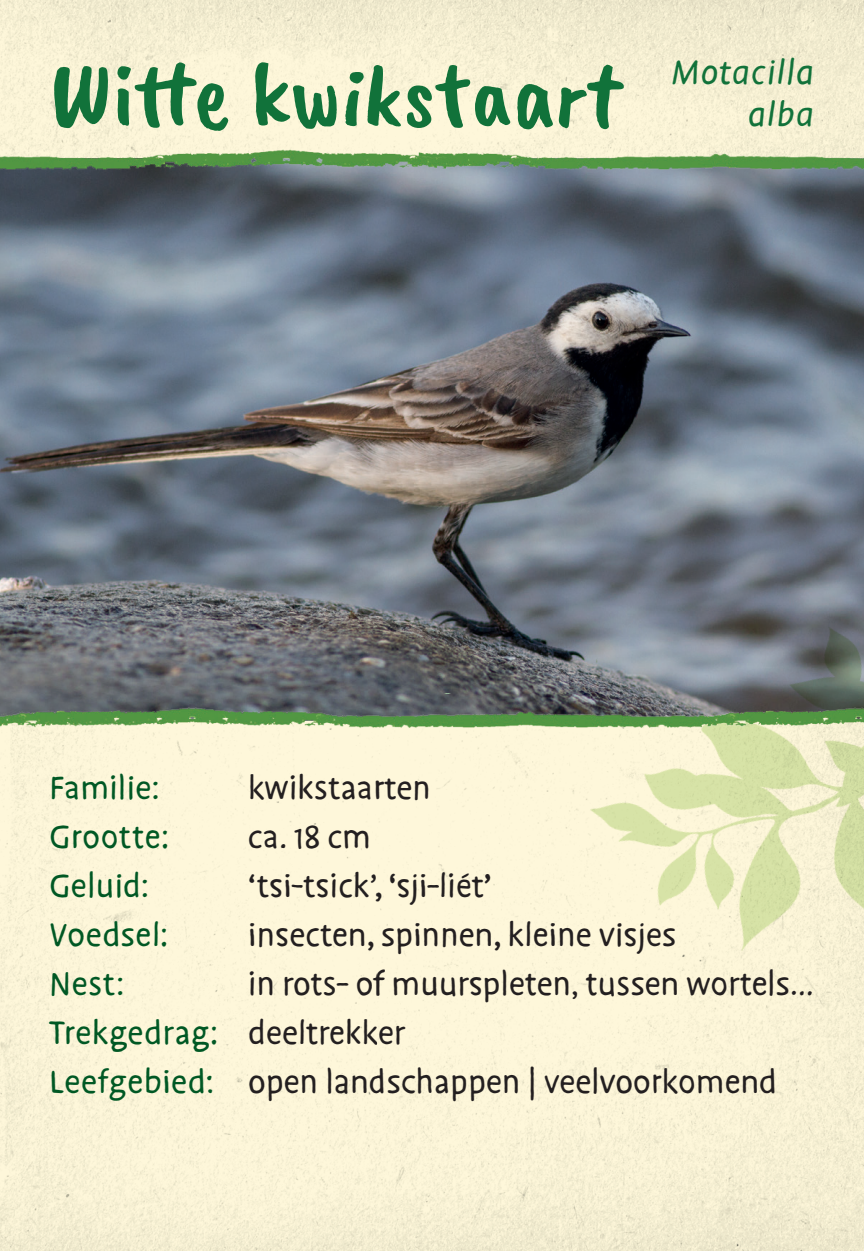
<style>
.page{position:relative;width:864px;height:1251px;background:#fff}
.page>*{position:absolute;margin:0;border:0;box-sizing:border-box;transform-origin:0 0}
.t1{font:94.5px "Caveat Brush";letter-spacing:.005em;color:#11723a}
.t2{font:italic 38.5px/42px "Duper";letter-spacing:.04em;color:#11723a;text-align:right}
.t3{font:36.75px/49px "Duper";letter-spacing:.01em;color:#231f20}
.t4{font:36.75px "Duper";letter-spacing:.02em;color:#005824}
.s1{color:#005824}
</style>
<div class="page">
<div style="left:0;top:0;width:863px;height:1250px;background:#fef7da"></div>
<img style="left:0;top:183px;width:863px;height:510px">
<img style="left:532px;top:531px;width:331px;height:457px">
<img style="left:0;top:135px;width:863px;height:48px">
<img style="left:0;top:693px;width:863px;height:48px">
<h1 class="t1" style="left:50px;top:40px;width:571px">Witte kwikstaart</h1>
<p class="t2" style="left:671px;top:53px;width:143px">Motacilla alba</p>
<p class="t4" style="left:50px;top:767px;width:111px">Familie:</p>
<p class="t3" style="left:248px;top:764px;width:184px">kwikstaarten</p>
<p class="t4" style="left:50px;top:816px;width:121px">Grootte:</p>
<p class="t3" style="left:248px;top:813px;width:124px">ca. 18 cm</p>
<p class="t4" style="left:50px;top:865px;width:101px">Geluid:</p>
<p class="t3" style="left:248px;top:862px;width:245px">‘tsi-tsick’, ‘sji-liét’</p>
<p class="t4" style="left:50px;top:914px;width:120px">Voedsel:</p>
<p class="t3" style="left:248px;top:911px;width:429px">insecten, spinnen, kleine visjes</p>
<p class="t4" style="left:50px;top:963px;width:76px">Nest:</p>
<p class="t3" style="left:50px;top:960px;width:765px;text-indent:198px">in rots- of muurspleten, tussen wortels…<br><span class="s1">Trekgedrag:</span> deeltrekker<br><span class="s1">Leefgebied:</span> open landschappen | veelvoorkomend</p>
</div>
